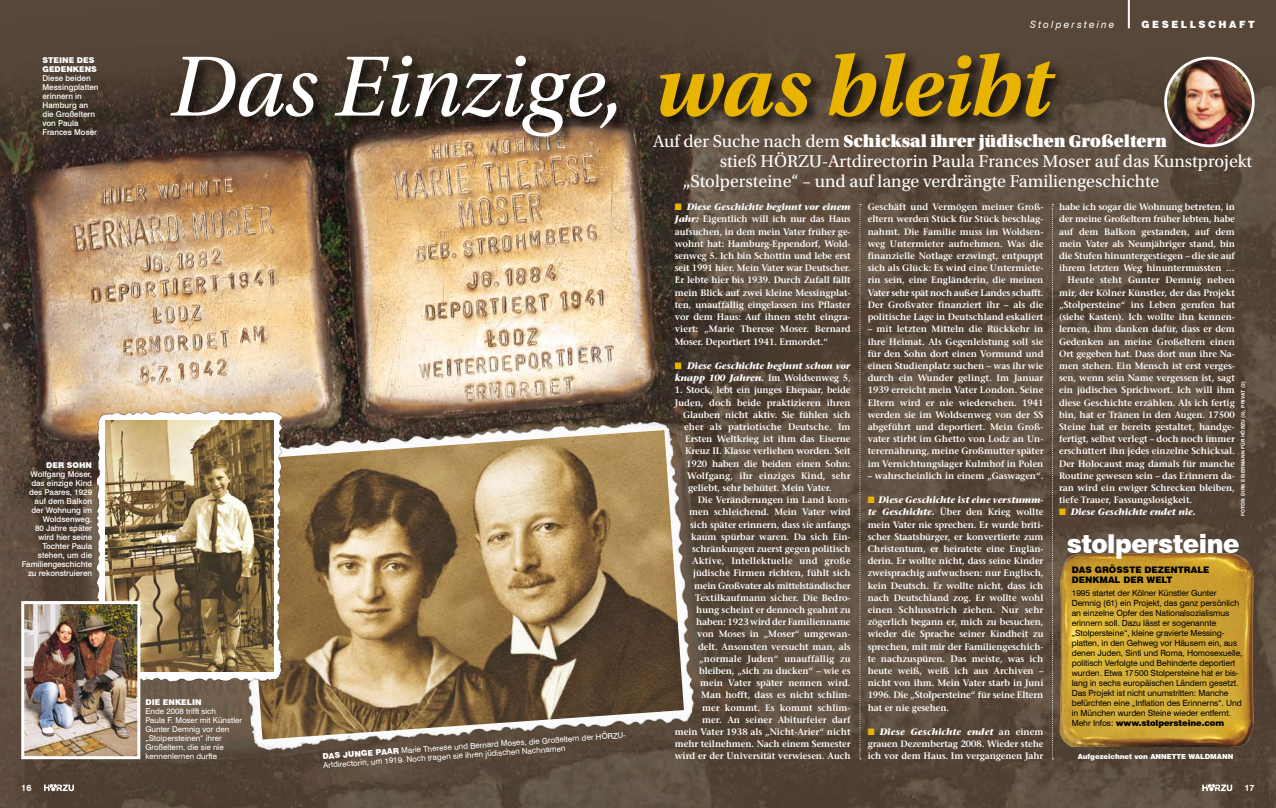
<style>
.page{position:relative;width:1276px;height:808px;background:#fff}
.page>*{position:absolute;margin:0;border:0;box-sizing:border-box;transform-origin:0 0}
.headline_a_x04{font:italic 90px "Utopia Std";letter-spacing:-.01em;color:#fff}
.kastenhead_x21{font:900 26px "Swiss 721 BT";color:#fff;scale:.95 1}
.unterzeile_b_x03{font:18px "Utopia Std";color:#fff}
.unterzeile_b_x03-2{font:18px "Utopia Std Black Headline";color:#fff}
.rubrikthema_re_neg_x{font:italic 10px "Swiss 721 BT";letter-spacing:.22em;color:#fff}
.rubrikthema_re_neg_x-2{font:900 10px "Swiss 721 BT";letter-spacing:.25em;color:#fff}
.lt_neg_x07{font:600 9.3px/12.2px "Stone Serif Std";letter-spacing:-.005em;color:#fff;text-align:justify}
.ini_neg_x07{font:600 9.3px/12.2px "Stone Serif Std";letter-spacing:-.005em;color:#fff;text-align:justify}
.lt_neg_x07-2{font:italic 700 9.3px/12.2px "Stone Serif Std";letter-spacing:-.01em;color:#fff}
.kastenhead_x21-2{font:900 9px/10.5px "Swiss 721 BT";color:#000}
.t1{font:700 9px "Swiss 721 BT";color:#fff}
.kasten_lt_x22{font:8.5px/10px "Swiss 721 BT";letter-spacing:-.01em;color:#000}
.bu_neg_x11{font:500 8px/9px "Swiss 721 BT";color:#fff;text-align:right}
.bu_x11{font:8px/9px "Swiss 721 BT";color:#fff}
.autor_x08{font:900 7px "Swiss 721 BT";color:#fff}
.credit_x12{font:700 5px "Swiss 721 BT";letter-spacing:.015em;color:#fff}
.s1{font-weight:900}
.s2{font-weight:700;color:#e9b400}
.s3{font-family:"Utopia Std"}
.s4{color:#e9b400}
.s5{font-weight:700;font-style:italic}
.s6{font-weight:600;font-style:normal}
</style>
<div class="page">
<img style="left:0;top:0;width:1276px;height:808px">
<img style="left:224px;top:407px;width:482px;height:352px">
<img style="left:243px;top:430px;width:441px;height:309px">
<img style="left:91px;top:405px;width:195px;height:281px">
<img style="left:106px;top:420px;width:168px;height:252px">
<img style="left:1047px;top:548px;width:215px;height:199px">
<img style="left:25px;top:605px;width:111px;height:150px">
<div style="left:21px;top:601px;width:119px;height:158px;border:3px solid #fff"></div>
<div style="left:167px;top:49px;width:1022px;height:130px;background:#000;opacity:.75"></div>
<img style="left:1165px;top:58px;width:88px;height:88px;border-radius:44px">
<div style="left:1164px;top:57px;width:90px;height:90px;border:3px solid #fff;border-radius:50%"></div>
<hr style="left:1127px;top:0;width:2px;height:28px;background:#fff">
<svg style="left:1052px;top:204px;width:1px;height:555px"></svg>
<svg style="left:859px;top:204px;width:2px;height:555px"></svg>
<svg style="left:44px;top:784px;width:30px;height:7px"></svg>
<svg style="left:1202px;top:784px;width:30px;height:7px"></svg>
<p class="bu_neg_x11" style="left:43px;top:55px;width:57px;text-align:left"><span class="s1">STEINE DES<br>GEDENKENS<br></span>Diese beiden<br>Messingplatten erinnern in<br>Hamburg an die Großeltern von Paula<br>Frances Moser</p>
<p class="bu_neg_x11" style="left:22px;top:461px;width:72px"><span class="s1">DER SOHN<br></span>Wolfgang Moser, das einzige Kind des Paares, 1929 auf dem Balkon der Wohnung im<br>Woldsenweg.<br>80 Jahre später wird hier seine<br>Tochter Paula stehen, um die<br>Familiengeschichte zu rekonstruieren</p>
<p class="rubrikthema_re_neg_x" style="left:1030px;top:19px;width:86px">Stolpersteine</p>
<p class="rubrikthema_re_neg_x-2" style="left:1141px;top:19px;width:115px">GESELLSCHAFT</p>
<p class="headline_a_x04" style="left:170px;top:37px;width:882px">Das Einzige, <span class="s2">was bleibt</span></p>
<p class="unterzeile_b_x03-2" style="left:653px;top:132px;width:515px"><span class="s3">Auf der Suche nach dem</span> Schicksal ihrer jüdischen Großeltern</p>
<p class="unterzeile_b_x03" style="left:720px;top:152px;width:534px">stieß HÖRZU-Artdirectorin Paula Frances Moser auf das Kunstprojekt</p>
<p class="unterzeile_b_x03" style="left:683px;top:172px;width:478px">„Stolpersteine“ – und auf lange verdrängte Familiengeschichte</p>
<p class="bu_x11" style="left:145px;top:697px;width:98px"><span class="s1">DIE ENKELIN<br></span>Ende 2008 trifft sich<br>Paula F. Moser mit Künstler<br>Gunter Demnig vor den „Stolpersteinen“ ihrer<br>Großeltern, die sie nie kennenlernen durfte</p>
<p class="bu_x11" style="left:322px;top:751px;width:311px;rotate:-4deg"><span class="s1">DAS JUNGE PAAR</span> Marie Therese und Bernard Moses, die Großeltern der HÖRZU-<br>Artdirectorin, um 1919. Noch tragen sie ihren jüdischen Nachnamen</p>
<p class="ini_neg_x07" style="left:675px;top:201px;width:177px"><span class="s4">■</span> <span class="s5">Diese Geschichte beginnt vor einem Jahr:</span> Eigentlich will ich nur das Haus aufsuchen, in dem mein Vater früher ge&shy;wohnt hat: Hamburg-Eppendorf, Wold&shy;senweg 5. Ich bin Schottin und lebe erst seit 1991 hier. Mein Vater war Deutscher.<br>Er lebte hier bis 1939. Durch Zufall fällt mein Blick auf zwei kleine Messingplat&shy;ten, unauffällig eingelassen ins Pflaster vor dem Haus: Auf ihnen steht eingra&shy;viert: „Marie Therese Moser. Bernard Moser. Deportiert 1941. Ermordet.“</p>
<p class="lt_neg_x07-2" style="left:675px;top:359px;width:177px"><span class="s4">■</span> Diese Geschichte beginnt schon vor knapp 100 Jahren. <span class="s6">Im Woldsenweg 5,</span></p>
<p class="lt_neg_x07" style="left:675px;top:384px;width:177px">1. Stock, lebt ein junges Ehepaar, beide</p>
<p class="lt_neg_x07" style="left:675px;top:396px;width:177px">Juden, doch beide praktizieren ihren</p>
<p class="lt_neg_x07" style="left:683px;top:408px;width:169px">Glauben nicht aktiv. Sie fühlen sich</p>
<p class="lt_neg_x07" style="left:684px;top:421px;width:168px">eher als patriotische Deutsche. Im</p>
<p class="lt_neg_x07" style="left:685px;top:433px;width:167px">Ersten Weltkrieg ist ihm das Eiserne</p>
<p class="lt_neg_x07" style="left:685px;top:445px;width:167px">Kreuz II. Klasse verliehen worden. Seit</p>
<p class="lt_neg_x07" style="left:686px;top:457px;width:166px">1920 haben die beiden einen Sohn:</p>
<p class="lt_neg_x07" style="left:687px;top:469px;width:165px">Wolfgang, ihr einziges Kind, sehr</p>
<p class="lt_neg_x07" style="left:688px;top:482px;width:145px">geliebt, sehr behütet. Mein Vater.</p>
<p class="lt_neg_x07" style="left:675px;top:494px;width:177px;text-align:right">Die Veränderungen im Land kom-<br>men schleichend. Mein Vater wird sich später erinnern, dass sie anfangs kaum spürbar waren. Da sich Ein&shy;schränkungen zuerst gegen politisch Aktive, Intellektuelle und große jüdische Firmen richten, fühlt sich mein Großvater als mittelständischer Textilkaufmann sicher. Die Bedro&shy;hung scheint er dennoch geahnt zu haben: 1923 wird der Familienname<br>von Moses in „Moser“ umgewan-<br>delt. Ansonsten versucht man, als „normale Juden“ unauffällig zu bleiben, „sich zu ducken“ – wie es mein Vater später nennen wird.<br>Man hofft, dass es nicht schlim-<br>mer kommt. Es kommt schlim-<br>mer. An seiner Abiturfeier darf<br>mein Vater 1938 als „Nicht-Arier“ nicht mehr teilnehmen. Nach einem Semester wird er der Universität verwiesen. Auch</p>
<p class="lt_neg_x07" style="left:867px;top:201px;width:177px">Geschäft und Vermögen meiner Groß&shy;eltern werden Stück für Stück beschlag&shy;nahmt. Die Familie muss im Woldsen&shy;weg Untermieter aufnehmen. Was die finanzielle Notlage erzwingt, entpuppt sich als Glück: Es wird eine Untermiete&shy;rin sein, eine Engländerin, die meinen Vater sehr spät noch außer Landes schafft.<br>Der Großvater finanziert ihr – als die politische Lage in Deutschland eskaliert</p>
<p class="lt_neg_x07" style="left:867px;top:323px;width:177px">– mit letzten Mitteln die Rückkehr in ihre Heimat. Als Gegenleistung soll sie für den Sohn dort einen Vormund und einen Studienplatz suchen – was ihr wie durch ein Wunder gelingt. Im Januar 1939 erreicht mein Vater London. Seine Eltern wird er nie wiedersehen. 1941 werden sie im Woldsenweg von der SS abgeführt und deportiert. Mein Groß&shy;vater stirbt im Ghetto von Lodz an Un&shy;terernährung, meine Großmutter später im Vernichtungslager Kulmhof in Polen</p>
<p class="lt_neg_x07" style="left:867px;top:469px;width:177px">– wahrscheinlich in einem „Gaswagen“.</p>
<p class="lt_neg_x07" style="left:867px;top:494px;width:177px"><span class="s4">■</span> <span class="s5">Diese Geschichte ist eine verstumm&shy;te Geschichte.</span> Über den Krieg wollte mein Vater nie sprechen. Er wurde briti&shy;scher Staatsbürger, er konvertierte zum Christentum, er heiratete eine Englän&shy;derin. Er wollte nicht, dass seine Kinder zweisprachig aufwuchsen: nur Englisch, kein Deutsch. Er wollte nicht, dass ich nach Deutschland zog. Er wollte wohl einen Schlussstrich ziehen. Nur sehr zögerlich begann er, mich zu besuchen, wieder die Sprache seiner Kindheit zu sprechen, mit mir der Familiengeschich&shy;te nachzuspüren. Das meiste, was ich heute weiß, weiß ich aus Archiven – nicht von ihm. Mein Vater starb in Juni 1996. Die „Stolpersteine“ für seine Eltern hat er nie gesehen.</p>
<p class="lt_neg_x07" style="left:867px;top:726px;width:177px"><span class="s4">■</span> <span class="s5">Diese Geschichte endet</span> an einem grauen Dezembertag 2008. Wieder stehe ich vor dem Haus. Im vergangenen Jahr</p>
<p class="lt_neg_x07" style="left:1059px;top:201px;width:177px">habe ich sogar die Wohnung betreten, in der meine Großeltern früher lebten, habe auf dem Balkon gestanden, auf dem mein Vater als Neunjähriger stand, bin die Stufen hinuntergestiegen – die sie auf ihrem letzten Weg hinuntermussten …</p>
<p class="lt_neg_x07" style="left:1059px;top:274px;width:177px;text-indent:9px">Heute steht Gunter Demnig neben mir, der Kölner Künstler, der das Projekt „Stolpersteine“ ins Leben gerufen hat (siehe Kasten). Ich wollte ihn kennen&shy;lernen, ihm danken dafür, dass er dem Gedenken an meine Großeltern einen Ort gegeben hat. Dass dort nun ihre Na&shy;men stehen. Ein Mensch ist erst verges&shy;sen, wenn sein Name vergessen ist, sagt ein jüdisches Sprichwort. Ich will ihm diese Geschichte erzählen. Als ich fertig bin, hat er Tränen in den Augen. 17500<br>Steine hat er bereits gestaltet, handge&shy;fertigt, selbst verlegt – doch noch immer erschüttert ihn jedes einzelne Schicksal.<br>Der Holocaust mag damals für manche Routine gewesen sein – das Erinnern da&shy;ran wird ein ewiger Schrecken bleiben, tiefe Trauer, Fassungslosigkeit.</p>
<p class="lt_neg_x07-2" style="left:1059px;top:506px;width:138px"><span class="s4">■</span> Diese Geschichte endet nie.</p>
<p class="credit_x12" style="left:1240px;top:516px;width:136px;rotate:-90deg">Fotos: DIRK EISERMANN FÜR HÖRZU (3), PRIVAT (2)</p>
<p class="kastenhead_x21" style="left:1066px;top:528px;width:183px">STOLPERSTEINE</p>
<p class="kastenhead_x21-2" style="left:1071px;top:564px;width:139px">DAS GRÖSSTE DEZENTRALE<br>DENKMAL DER WELT</p>
<p class="kasten_lt_x22" style="left:1071px;top:588px;width:172px">1995 startet der Kölner Künstler Gunter Demnig (61) ein Projekt, das ganz persönlich an einzelne Opfer des Nationalsozialismus erinnern soll. Dazu lässt er sogenannte „Stolpersteine“, kleine gravierte Messing&shy;platten, in den Gehweg vor Häusern ein, aus denen Juden, Sinti und Roma, Homosexuelle, politisch Verfolgte und Behinderte deportiert wurden. Etwa 17 500 Stolpersteine hat er bis&shy;lang in sechs europäischen Ländern gesetzt.<br>Das Projekt ist nicht unumstritten: Manche -befürchten eine „Inflation des Erinnerns“. Und in München wurden Steine wieder entfernt.<br>Mehr Infos: <span class="s1">WWW.STOLPERSTEINE.COM</span></p>
<p class="autor_x08" style="left:1077px;top:753px;width:157px">AUFGEZEICHNET VON ANNETTE WALDMANN</p>
<p class="t1" style="left:21px;top:782px;width:12px">16</p>
<p class="t1" style="left:1244px;top:782px;width:12px">17</p>
</div>
